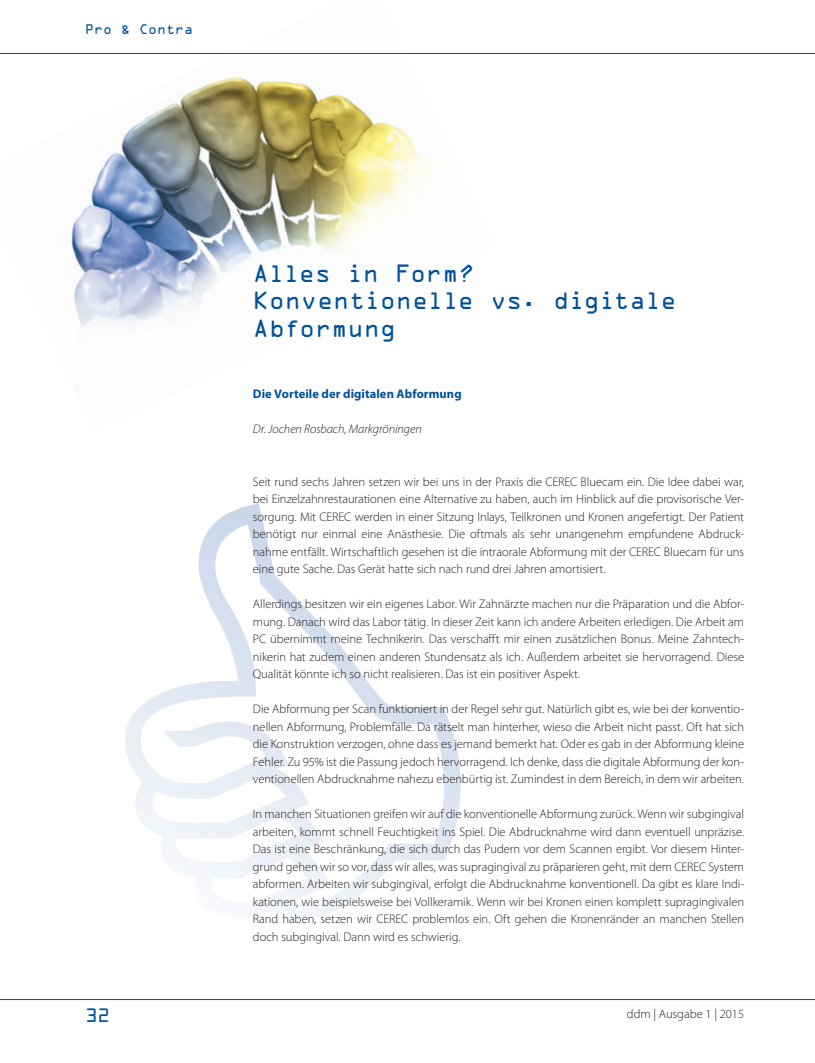
<style>
.page{position:relative;width:815px;height:1063px;background:#fff}
.page>*{position:absolute;margin:0;border:0;box-sizing:border-box;transform-origin:0 0}
.t1{font:22.5px/27.5px "OCRA Std";letter-spacing:-.02em;color:#01519b}
.t2{font:17.5px "OCRA Std";color:#01519b}
.t3{font:300 12.5px/17.5px "Myriad Pro";letter-spacing:-.005em;color:#231f20;text-align:justify}
.t4{font:700 12.5px "Myriad Pro";letter-spacing:.005em;color:#01519b}
.t5{font:italic 300 12.5px "Myriad Pro";letter-spacing:-.005em;color:#231f20}
.t6{font:12.5px "OCRA Std";color:#01519b}
</style>
<div class="page">
<img style="left:71px;top:77px;width:364px;height:251px">
<svg style="left:125px;top:503px;width:336px;height:414px"></svg>
<hr style="left:0;top:53px;width:815px;height:1px;background:#01519b">
<hr style="left:0;top:999px;width:815px;height:1px;background:#01519b">
<p class="t6" style="left:85px;top:23px;width:110px">Pro &amp; Contra</p>
<h1 class="t1" style="left:253px;top:260px;width:425px">Alles in Form?<br>Konventionelle vs. digitale<br>Abformung</h1>
<p class="t4" style="left:253px;top:386px;width:210px">Die Vorteile der digitalen Abformung</p>
<p class="t5" style="left:253px;top:422px;width:170px">Dr. Jochen Rosbach, Markgröningen</p>
<p class="t3" style="left:253px;top:473px;width:493px">Seit rund sechs Jahren setzen wir bei uns in der Praxis die CEREC Bluecam ein. Die Idee dabei war, bei Einzelzahnrestaurationen eine Alternative zu haben, auch im Hinblick auf die provisorische Ver&shy;sorgung. Mit CEREC werden in einer Sitzung Inlays, Teilkronen und Kronen angefertigt. Der Patient benötigt nur einmal eine Anästhesie. Die oftmals als sehr unangenehm empfundene Abdruck&shy;nahme entfällt. Wirtschaftlich gesehen ist die intraorale Abformung mit der CEREC Bluecam für uns eine gute Sache. Das Gerät hatte sich nach rund drei Jahren amortisiert.</p>
<p class="t3" style="left:253px;top:595px;width:493px">Allerdings besitzen wir ein eigenes Labor. Wir Zahnärzte machen nur die Präparation und die Abfor&shy;mung. Danach wird das Labor tätig. In dieser Zeit kann ich andere Arbeiten erledigen. Die Arbeit am PC übernimmt meine Technikerin. Das verschafft mir einen zusätzlichen Bonus. Meine Zahntech&shy;nikerin hat zudem einen anderen Stundensatz als ich. Außerdem arbeitet sie hervorragend. Diese Qualität könnte ich so nicht realisieren. Das ist ein positiver Aspekt.</p>
<p class="t3" style="left:253px;top:700px;width:493px">Die Abformung per Scan funktioniert in der Regel sehr gut. Natürlich gibt es, wie bei der konventio&shy;nellen Abformung, Problemfälle. Da rätselt man hinterher, wieso die Arbeit nicht passt. Oft hat sich die Konstruktion verzogen, ohne dass es jemand bemerkt hat. Oder es gab in der Abformung kleine Fehler. Zu 95% ist die Passung jedoch hervorragend. Ich denke, dass die digitale Abformung der kon&shy;ventionellen Abdrucknahme nahezu ebenbürtig ist. Zumindest in dem Bereich, in dem wir arbeiten.</p>
<p class="t3" style="left:253px;top:805px;width:493px">In manchen Situationen greifen wir auf die konventionelle Abformung zurück. Wenn wir subgingival arbeiten, kommt schnell Feuchtigkeit ins Spiel. Die Abdrucknahme wird dann eventuell unpräzise.<br>Das ist eine Beschränkung, die sich durch das Pudern vor dem Scannen ergibt. Vor diesem Hinter&shy;grund gehen wir so vor, dass wir alles, was supragingival zu präparieren geht, mit dem CEREC System abformen. Arbeiten wir subgingival, erfolgt die Abdrucknahme konventionell. Da gibt es klare Indi&shy;kationen, wie beispielsweise bei Vollkeramik. Wenn wir bei Kronen einen komplett supragingivalen Rand haben, setzen wir CEREC problemlos ein. Oft gehen die Kronenränder an manchen Stellen doch subgingival. Dann wird es schwierig.</p>
<h2 class="t2" style="left:85px;top:1006px;width:27px">32</h2>
<p class="t3" style="left:627px;top:1005px;width:119px">ddm | Ausgabe 1 | 2015</p>
</div>
